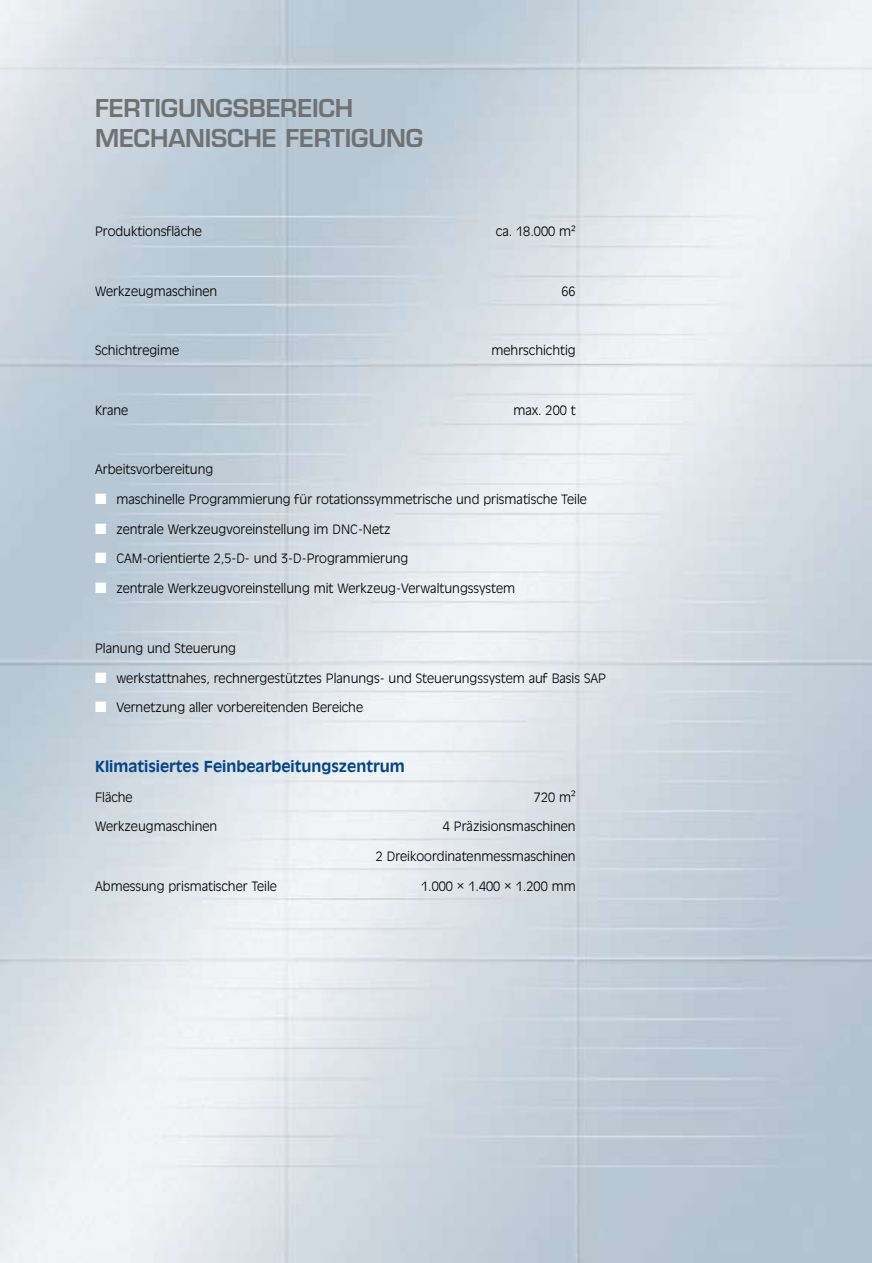
<style>
.page{position:relative;width:872px;height:1263px;background:#fff}
.page>*{position:absolute;margin:0;border:0;box-sizing:border-box;transform-origin:0 0}
.t1{font:600 24px/29.7px "Eurostile";letter-spacing:-.01em;color:#707173}
.t2{font:700 15px "Antique Olive";color:#004489}
.t3{font:300 12.75px "Antique Olive";color:#000}
.s1{color:#fff}
</style>
<div class="page">
<h1 class="t1" style="left:95px;top:93px;width:330px">FERTIGUNGSBEREICH<br>MECHANISCHE FERTIGUNG</h1>
<p class="t3" style="left:95px;top:224px;width:108px">Produktionsfläche</p>
<p class="t3" style="left:496px;top:224px;width:81px">ca. 18.000 m²</p>
<p class="t3" style="left:95px;top:283px;width:124px">Werkzeugmaschinen</p>
<p class="t3" style="left:561px;top:283px;width:16px">66</p>
<p class="t3" style="left:95px;top:343px;width:86px">Schichtregime</p>
<p class="t3" style="left:491px;top:343px;width:86px">mehrschichtig</p>
<p class="t3" style="left:95px;top:402px;width:35px">Krane</p>
<p class="t3" style="left:513px;top:402px;width:64px">max. 200 t</p>
<p class="t3" style="left:95px;top:462px;width:120px">Arbeitsvorbereitung</p>
<p class="t3" style="left:95px;top:492px;width:493px"><span class="s1">■</span> maschinelle Programmierung für rotationssymmetrische und prismatische Teile</p>
<p class="t3" style="left:95px;top:521px;width:297px"><span class="s1">■</span> zentrale Werkzeugvoreinstellung im DNC-Netz</p>
<p class="t3" style="left:95px;top:551px;width:315px"><span class="s1">■</span> CAM-orientierte 2,5-D- und 3-D-Programmierung</p>
<p class="t3" style="left:95px;top:581px;width:422px"><span class="s1">■</span> zentrale Werkzeugvoreinstellung mit Werkzeug-Verwaltungssystem</p>
<p class="t3" style="left:95px;top:640px;width:142px">Planung und Steuerung</p>
<p class="t3" style="left:95px;top:670px;width:512px"><span class="s1">■</span> werkstattnahes, rechnergestütztes Planungs- und Steuerungssystem auf Basis SAP</p>
<p class="t3" style="left:95px;top:700px;width:270px"><span class="s1">■</span> Vernetzung aller vorbereitenden Bereiche</p>
<p class="t2" style="left:95px;top:757px;width:311px">Klimatisiertes Feinbearbeitungszentrum</p>
<p class="t3" style="left:95px;top:789px;width:39px">Fläche</p>
<p class="t3" style="left:534px;top:789px;width:43px">720 m²</p>
<p class="t3" style="left:95px;top:819px;width:124px">Werkzeugmaschinen</p>
<p class="t3" style="left:443px;top:819px;width:134px">4 Präzisionsmaschinen</p>
<p class="t3" style="left:376px;top:849px;width:201px">2 Dreikoordinatenmessmaschinen</p>
<p class="t3" style="left:95px;top:879px;width:183px">Abmessung prismatischer Teile</p>
<p class="t3" style="left:421px;top:879px;width:156px">1.000 × 1.400 × 1.200 mm</p>
</div>
